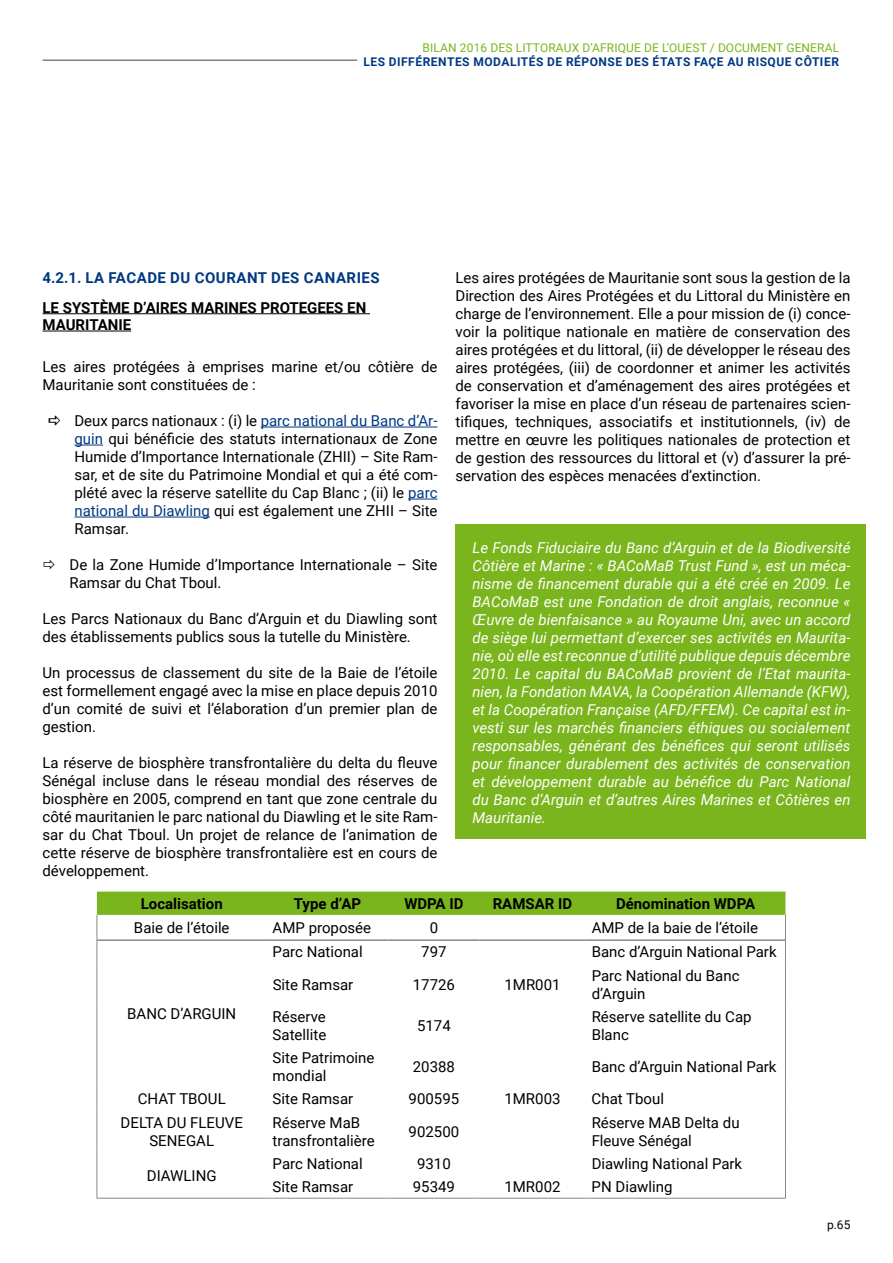
<style>
.page{position:relative;width:893px;height:1263px;background:#fff}
.page>*{position:absolute;margin:0;border:0;box-sizing:border-box;transform-origin:0 0}
.t1{font:15px/18px "Roboto";color:#000}
.t2{font:italic 15px/18px "Roboto";color:#fff;text-align:justify}
.t3{font:700 15px/17.2px "Roboto";color:#000}
.t4{font:700 15px "Roboto";letter-spacing:.035em;color:#003882}
.t5{font:700 12px "Roboto";letter-spacing:.045em;color:#003882}
.t6{font:12px "Roboto";letter-spacing:.01em;color:#7ab51d}
.t7{font:12px "Roboto";color:#000}
.s1{color:#003882}
</style>
<div class="page">
<div style="left:455px;top:524px;width:411px;height:314px;background:#7ab51d"></div>
<hr style="left:43px;top:313px;width:327px;height:1px;background:#000">
<hr style="left:43px;top:331px;width:88px;height:1px;background:#000">
<hr style="left:261px;top:427px;width:176px;height:1px;background:#003882">
<svg style="left:74px;top:445px;width:29px;height:1px"></svg>
<svg style="left:408px;top:499px;width:29px;height:1px"></svg>
<hr style="left:74px;top:517px;width:136px;height:1px;background:#003882">
<hr style="left:97px;top:963px;width:1px;height:42px;background:#87888a">
<hr style="left:97px;top:1005px;width:1px;height:41px;background:#87888a">
<hr style="left:97px;top:1046px;width:1px;height:41px;background:#87888a">
<svg style="left:97px;top:891px;width:689px;height:72px"></svg>
<hr style="left:785px;top:963px;width:1px;height:42px;background:#87888a">
<hr style="left:785px;top:1005px;width:1px;height:41px;background:#87888a">
<hr style="left:785px;top:1046px;width:1px;height:41px;background:#87888a">
<svg style="left:97px;top:1087px;width:1px;height:23px"></svg>
<svg style="left:785px;top:1087px;width:1px;height:23px"></svg>
<hr style="left:97px;top:1110px;width:1px;height:42px;background:#87888a">
<hr style="left:785px;top:1110px;width:1px;height:42px;background:#87888a">
<svg style="left:97px;top:1152px;width:1px;height:46px"></svg>
<hr style="left:97px;top:1198px;width:170px;height:1px;background:#87888a">
<svg style="left:785px;top:1152px;width:1px;height:46px"></svg>
<hr style="left:267px;top:1198px;width:122px;height:1px;background:#87888a">
<hr style="left:389px;top:1198px;width:90px;height:1px;background:#87888a">
<hr style="left:479px;top:1198px;width:107px;height:1px;background:#87888a">
<hr style="left:586px;top:1198px;width:200px;height:1px;background:#87888a">
<hr style="left:43px;top:59px;width:314px;height:2px;background:#828385">
<p class="t6" style="left:423px;top:39px;width:418px">BILAN 2016 DES LITTORAUX D’AFRIQUE DE L’OUEST / DOCUMENT GENERAL</p>
<p class="t5" style="left:363px;top:53px;width:477px">LES DIFFÉRENTES MODALITÉS DE RÉPONSE DES ÉTATS FAÇE AU RISQUE CÔTIER</p>
<p class="t4" style="left:43px;top:268px;width:339px">4.2.1. LA FACADE DU COURANT DES CANARIES</p>
<p class="t3" style="left:43px;top:298px;width:325px">LE SYSTÈME D’AIRES MARINES PROTEGEES EN<br>MAURITANIE</p>
<p class="t1" style="left:43px;top:357px;width:396px">Les aires protégées à emprises marine et/ou côtière de<br>Mauritanie sont constituées de :</p>
<p class="t1" style="left:74px;top:411px;width:365px;text-align:justify">Deux parcs nationaux : (i) le <span class="s1">parc national du Banc d’Ar&shy;guin</span> qui bénéficie des statuts internationaux de Zone Humide d’Importance Internationale (ZHII) – Site Ram&shy;sar, et de site du Patrimoine Mondial et qui a été com&shy;plété avec la réserve satellite du Cap Blanc ; (ii) le <span class="s1">parc national du Diawling</span> qui est également une ZHII – Site Ramsar.</p>
<p class="t1" style="left:70px;top:555px;width:369px">De la Zone Humide d’Importance Internationale – Site<br>Ramsar du Chat Tboul.</p>
<p class="t1" style="left:43px;top:609px;width:396px">Les Parcs Nationaux du Banc d’Arguin et du Diawling sont des établissements publics sous la tutelle du Ministère.</p>
<p class="t1" style="left:43px;top:663px;width:396px;text-align:justify">Un processus de classement du site de la Baie de l’étoile est formellement engagé avec la mise en place depuis 2010 d’un comité de suivi et l’élaboration d’un premier plan de gestion.</p>
<p class="t1" style="left:43px;top:753px;width:396px;text-align:justify">La réserve de biosphère transfrontalière du delta du fleuve Sénégal incluse dans le réseau mondial des réserves de biosphère en 2005, comprend en tant que zone centrale du côté mauritanien le parc national du Diawling et le site Ram&shy;sar du Chat Tboul. Un projet de relance de l’animation de cette réserve de biosphère transfrontalière est en cours de développement.</p>
<p class="t1" style="left:455px;top:268px;width:396px;text-align:justify">Les aires protégées de Mauritanie sont sous la gestion de la Direction des Aires Protégées et du Littoral du Ministère en charge de l’environnement. Elle a pour mission de (i) conce&shy;voir la politique nationale en matière de conservation des aires protégées et du littoral, (ii) de développer le réseau des aires protégées, (iii) de coordonner et animer les activités de conservation et d’aménagement des aires protégées et favoriser la mise en place d’un réseau de partenaires scien&shy;tifiques, techniques, associatifs et institutionnels, (iv) de mettre en œuvre les politiques nationales de protection et de gestion des ressources du littoral et (v) d’assurer la pré&shy;servation des espèces menacées d’extinction.</p>
<p class="t2" style="left:472px;top:538px;width:379px">Le Fonds Fiduciaire du Banc d’Arguin et de la Biodiversité Côtière et Marine : « BACoMaB Trust Fund », est un méca&shy;nisme de financement durable qui a été créé en 2009. Le BACoMaB est une Fondation de droit anglais, reconnue « Œuvre de bienfaisance » au Royaume Uni, avec un accord de siège lui permettant d’exercer ses activités en Maurita&shy;nie, où elle est reconnue d’utilité publique depuis décembre 2010. Le capital du BACoMaB provient de l’Etat maurita&shy;nien, la Fondation MAVA, la Coopération Allemande (KFW), et la Coopération Française (AFD/FFEM). Ce capital est in&shy;vesti sur les marchés financiers éthiques ou socialement responsables, générant des bénéfices qui seront utilisés pour financer durablement des activités de conservation et développement durable au bénéfice du Parc National du Banc d’Arguin et d’autres Aires Marines et Côtières en Mauritanie.</p>
<p class="t3" style="left:141px;top:894px;width:84px">Localisation</p>
<p class="t3" style="left:294px;top:894px;width:69px">Type d’AP</p>
<p class="t3" style="left:404px;top:894px;width:61px">WDPA ID</p>
<p class="t3" style="left:493px;top:894px;width:81px">RAMSAR ID</p>
<p class="t3" style="left:616px;top:894px;width:141px">Dénomination WDPA</p>
<p class="t1" style="left:134px;top:918px;width:97px">Baie de l’étoile</p>
<p class="t1" style="left:273px;top:918px;width:100px">AMP proposée</p>
<p class="t1" style="left:430px;top:918px;width:10px">0</p>
<p class="t1" style="left:592px;top:918px;width:168px">AMP de la baie de l’étoile</p>
<p class="t1" style="left:127px;top:1004px;width:110px">BANC D’ARGUIN</p>
<p class="t1" style="left:273px;top:942px;width:92px">Parc National</p>
<p class="t1" style="left:421px;top:942px;width:27px">797</p>
<p class="t1" style="left:592px;top:942px;width:186px">Banc d’Arguin National Park</p>
<p class="t1" style="left:273px;top:975px;width:82px">Site Ramsar</p>
<p class="t1" style="left:413px;top:975px;width:44px">17726</p>
<p class="t1" style="left:504px;top:975px;width:58px">1MR001</p>
<p class="t1" style="left:592px;top:966px;width:149px">Parc National du Banc d’Arguin</p>
<p class="t1" style="left:273px;top:1007px;width:55px">Réserve<br>Satellite</p>
<p class="t1" style="left:417px;top:1016px;width:35px">5174</p>
<p class="t1" style="left:592px;top:1007px;width:161px">Réserve satellite du Cap<br>Blanc</p>
<p class="t1" style="left:273px;top:1048px;width:103px">Site Patrimoine mondial</p>
<p class="t1" style="left:413px;top:1057px;width:44px">20388</p>
<p class="t1" style="left:592px;top:1057px;width:186px">Banc d’Arguin National Park</p>
<p class="t1" style="left:138px;top:1089px;width:89px">CHAT TBOUL</p>
<p class="t1" style="left:273px;top:1089px;width:82px">Site Ramsar</p>
<p class="t1" style="left:409px;top:1089px;width:52px">900595</p>
<p class="t1" style="left:504px;top:1089px;width:58px">1MR003</p>
<p class="t1" style="left:592px;top:1089px;width:74px">Chat Tboul</p>
<p class="t1" style="left:121px;top:1113px;width:124px;text-align:center">DELTA DU FLEUVE<br>SENEGAL</p>
<p class="t1" style="left:273px;top:1113px;width:103px">Réserve MaB transfrontalière</p>
<p class="t1" style="left:409px;top:1122px;width:52px">902500</p>
<p class="t1" style="left:592px;top:1113px;width:149px">Réserve MAB Delta du<br>Fleuve Sénégal</p>
<p class="t1" style="left:147px;top:1166px;width:71px">DIAWLING</p>
<p class="t1" style="left:273px;top:1154px;width:92px">Parc National</p>
<p class="t1" style="left:417px;top:1154px;width:35px">9310</p>
<p class="t1" style="left:592px;top:1154px;width:152px">Diawling National Park</p>
<p class="t1" style="left:273px;top:1177px;width:82px">Site Ramsar</p>
<p class="t1" style="left:413px;top:1177px;width:44px">95349</p>
<p class="t1" style="left:504px;top:1177px;width:58px">1MR002</p>
<p class="t1" style="left:592px;top:1177px;width:82px">PN Diawling</p>
<p class="t7" style="left:827px;top:1217px;width:25px">p.65</p>
</div>
